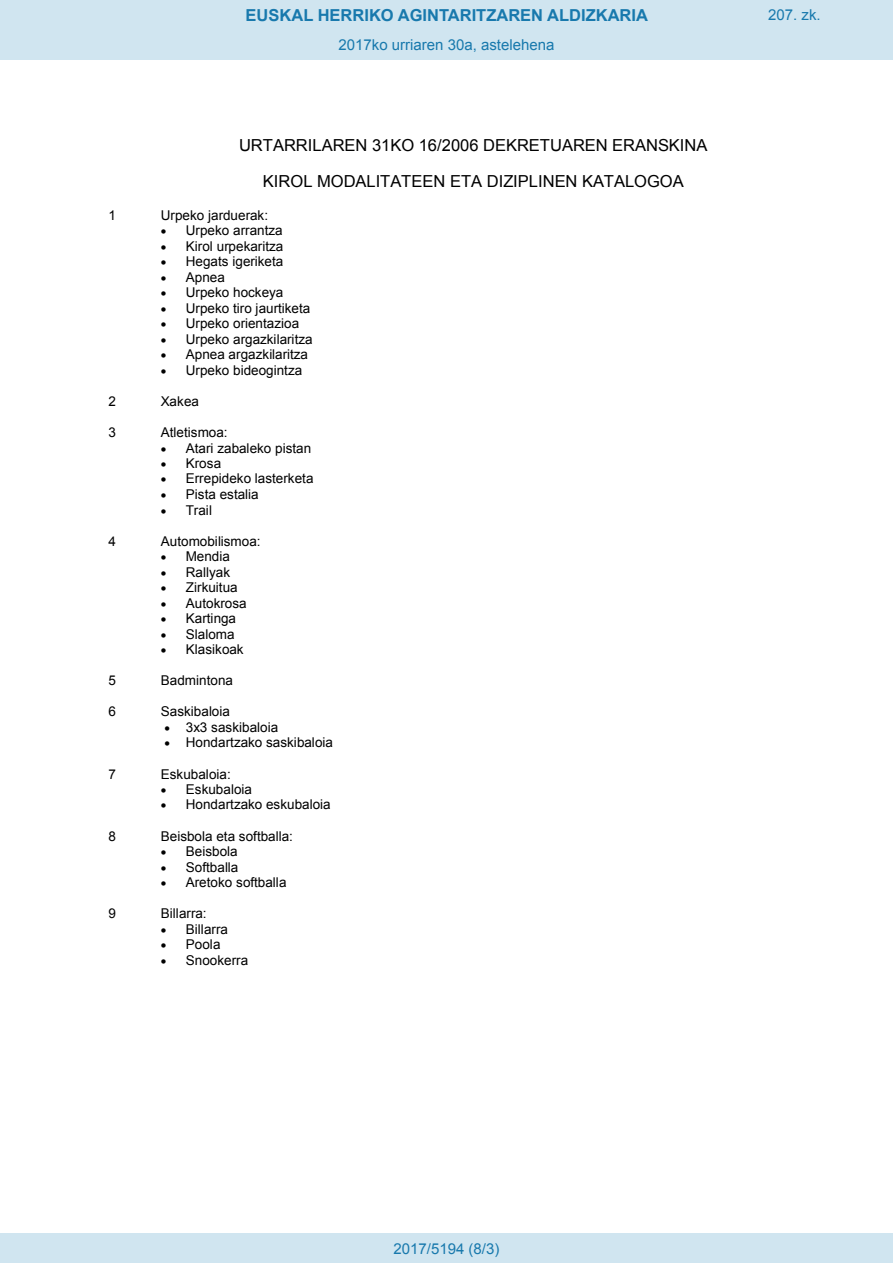
<style>
.page{position:relative;width:893px;height:1263px;background:#fff}
.page>*{position:absolute;margin:0;border:0;box-sizing:border-box;transform-origin:0 0}
.t1{font:16.5px/35.4px "Arial";letter-spacing:-.005em;color:#000;text-align:center}
.t2{font:700 16.5px "Arial";color:#1879ad}
.Paginacion_Centro{font:15px "Arial";color:#1879ad}
.t3{font:13.5px "Arial";letter-spacing:.005em;color:#000}
</style>
<div class="page">
<div style="left:0;top:0;width:893px;height:60px;background:#d0e5f0"></div>
<div style="left:0;top:1233px;width:893px;height:30px;background:#d0e5f0"></div>
<p class="t2" style="left:246px;top:4px;width:404px">EUSKAL HERRIKO AGINTARITZAREN ALDIZKARIA</p>
<p class="Paginacion_Centro" style="left:768px;top:5px;width:54px">207. zk.</p>
<p class="Paginacion_Centro" style="left:338px;top:35px;width:217px">2017ko urriaren 30a, astelehena</p>
<p class="t1" style="left:239px;top:128px;width:470px">URTARRILAREN 31KO 16/2006 DEKRETUAREN ERANSKINA<br>KIROL MODALITATEEN ETA DIZIPLINEN KATALOGOA</p>
<p class="t3" style="left:109px;top:206px;width:9px">1</p>
<p class="t3" style="left:161px;top:206px;width:109px">Urpeko jarduerak:</p>
<p class="t3" style="left:161px;top:221px;width:123px">• Urpeko arrantza</p>
<p class="t3" style="left:161px;top:237px;width:124px">• Kirol urpekaritza</p>
<p class="t3" style="left:161px;top:253px;width:124px">• Hegats igeriketa</p>
<p class="t3" style="left:161px;top:268px;width:66px">• Apnea</p>
<p class="t3" style="left:161px;top:284px;width:124px">• Urpeko hockeya</p>
<p class="t3" style="left:161px;top:299px;width:151px">• Urpeko tiro jaurtiketa</p>
<p class="t3" style="left:161px;top:315px;width:140px">• Urpeko orientazioa</p>
<p class="t3" style="left:161px;top:330px;width:153px">• Urpeko argazkilaritza</p>
<p class="t3" style="left:161px;top:346px;width:149px">• Apnea argazkilaritza</p>
<p class="t3" style="left:161px;top:361px;width:143px">• Urpeko bideogintza</p>
<p class="t3" style="left:109px;top:392px;width:9px">2</p>
<p class="t3" style="left:161px;top:392px;width:40px">Xakea</p>
<p class="t3" style="left:109px;top:423px;width:9px">3</p>
<p class="t3" style="left:161px;top:423px;width:68px">Atletismoa:</p>
<p class="t3" style="left:161px;top:439px;width:152px">• Atari zabaleko pistan</p>
<p class="t3" style="left:161px;top:454px;width:62px">• Krosa</p>
<p class="t3" style="left:161px;top:470px;width:154px">• Errepideko lasterketa</p>
<p class="t3" style="left:161px;top:485px;width:99px">• Pista estalia</p>
<p class="t3" style="left:161px;top:501px;width:53px">• Trail</p>
<p class="t3" style="left:109px;top:532px;width:9px">4</p>
<p class="t3" style="left:161px;top:532px;width:101px">Automobilismoa:</p>
<p class="t3" style="left:161px;top:547px;width:71px">• Mendia</p>
<p class="t3" style="left:161px;top:563px;width:71px">• Rallyak</p>
<p class="t3" style="left:161px;top:579px;width:78px">• Zirkuitua</p>
<p class="t3" style="left:161px;top:594px;width:87px">• Autokrosa</p>
<p class="t3" style="left:161px;top:609px;width:77px">• Kartinga</p>
<p class="t3" style="left:161px;top:625px;width:75px">• Slaloma</p>
<p class="t3" style="left:161px;top:641px;width:84px">• Klasikoak</p>
<p class="t3" style="left:109px;top:672px;width:9px">5</p>
<p class="t3" style="left:161px;top:672px;width:74px">Badmintona</p>
<p class="t3" style="left:109px;top:703px;width:9px">6</p>
<p class="t3" style="left:161px;top:703px;width:71px">Saskibaloia</p>
<p class="t3" style="left:165px;top:718px;width:115px">• 3x3 saskibaloia</p>
<p class="t3" style="left:165px;top:734px;width:170px">• Hondartzako saskibaloia</p>
<p class="t3" style="left:109px;top:765px;width:9px">7</p>
<p class="t3" style="left:161px;top:765px;width:71px">Eskubaloia:</p>
<p class="t3" style="left:161px;top:780px;width:93px">• Eskubaloia</p>
<p class="t3" style="left:161px;top:796px;width:171px">• Hondartzako eskubaloia</p>
<p class="t3" style="left:109px;top:827px;width:9px">8</p>
<p class="t3" style="left:161px;top:827px;width:134px">Beisbola eta softballa:</p>
<p class="t3" style="left:161px;top:842px;width:78px">• Beisbola</p>
<p class="t3" style="left:161px;top:858px;width:79px">• Softballa</p>
<p class="t3" style="left:161px;top:873px;width:127px">• Aretoko softballa</p>
<p class="t3" style="left:109px;top:904px;width:9px">9</p>
<p class="t3" style="left:161px;top:904px;width:47px">Billarra:</p>
<p class="t3" style="left:161px;top:920px;width:69px">• Billarra</p>
<p class="t3" style="left:161px;top:935px;width:61px">• Poola</p>
<p class="t3" style="left:161px;top:951px;width:89px">• Snookerra</p>
<p class="Paginacion_Centro" style="left:393px;top:1238px;width:107px">2017/5194 (8/3)</p>
</div>
